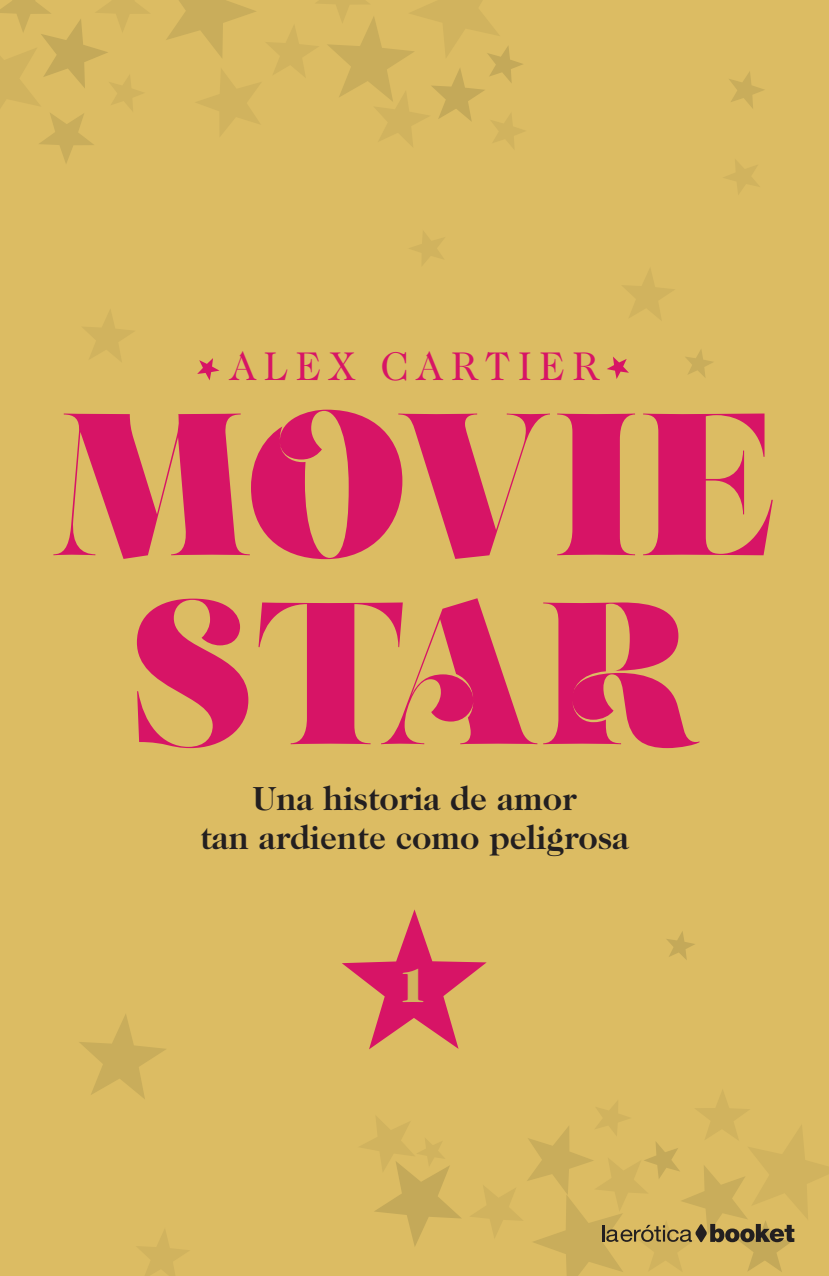
<style>
.page{position:relative;width:829px;height:1276px;background:#fff}
.page>*{position:absolute;margin:0;border:0;box-sizing:border-box;transform-origin:0 0}
.t1{font:202.5px/189px "Salome Deco";color:#d71466;text-align:center}
.t2{font:900 48.82px "Caslon Two Twenty Four";color:#d1b35e}
.t3{font:40.5px "Caslon Two Twenty Four";letter-spacing:.175em;color:#d71466}
.t4{font:700 33.75px/38.2px "Caslon Two Twenty Four";color:#231f20;text-align:center}
</style>
<div class="page">
<div style="left:0;top:0;width:828px;height:1276px;background:#dcbc63"></div>
<svg style="left:342px;top:909px;width:144px;height:140px"></svg>
<svg style="left:607px;top:357px;width:21px;height:22px"></svg>
<svg style="left:197px;top:358px;width:22px;height:22px"></svg>
<svg style="left:79px;top:1014px;width:87px;height:85px"></svg>
<svg style="left:686px;top:350px;width:27px;height:27px"></svg>
<svg style="left:667px;top:931px;width:28px;height:29px"></svg>
<svg style="left:360px;top:1117px;width:101px;height:129px"></svg>
<svg style="left:83px;top:310px;width:51px;height:51px"></svg>
<svg style="left:623px;top:270px;width:51px;height:50px"></svg>
<svg style="left:138px;top:1230px;width:51px;height:46px"></svg>
<svg style="left:0;top:0;width:149px;height:163px"></svg>
<svg style="left:724px;top:160px;width:35px;height:34px"></svg>
<svg style="left:729px;top:72px;width:35px;height:36px"></svg>
<svg style="left:166px;top:0;width:358px;height:148px"></svg>
<svg style="left:409px;top:231px;width:35px;height:34px"></svg>
<svg style="left:472px;top:1090px;width:356px;height:186px"></svg>
<p class="t3" style="left:229px;top:343px;width:371px">ALEX CARTIER</p>
<h1 class="t1" style="left:51px;top:388px;width:726px">MOVIE<br>STAR</h1>
<p class="t4" style="left:200px;top:779px;width:430px">Una historia de amor<br>tan ardiente como peligrosa</p>
<h2 class="t2" style="left:397px;top:957px;width:31px">1</h2>
</div>
